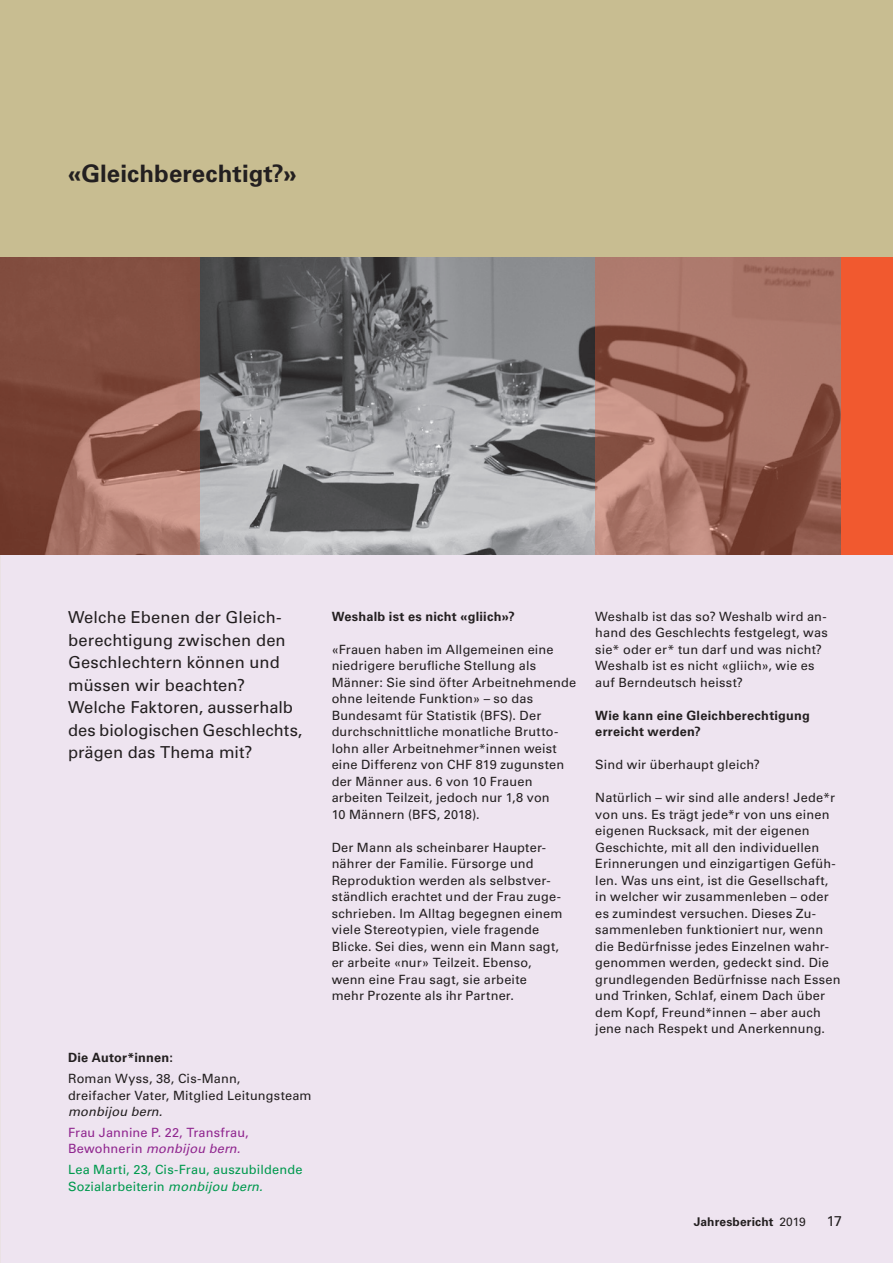
<style>
.page{position:relative;width:893px;height:1263px;background:#fff}
.page>*{position:absolute;margin:0;border:0;box-sizing:border-box;transform-origin:0 0}
.Titel{font:700 24px "Univers LT Std";letter-spacing:.005em;color:#231f20}
.Leadtext{font:16.5px/22.5px "Univers LT Std";letter-spacing:.005em;color:#231f20}
.Lauftext{font:14.25px "Univers LT Std";color:#231f20}
.Lauftext-2{font:12.75px/16.5px "Univers LT Std";letter-spacing:.015em;color:#231f20}
.Zwischentitel{font:700 12.75px/16.5px "Univers LT Std";letter-spacing:.02em;color:#231f20}
.Lauftext-3{font:12.75px/16.5px "Univers LT Std";letter-spacing:.015em;color:#00994e}
.Lauftext-4{font:12.75px/16.5px "Univers LT Std";letter-spacing:.01em;color:#90268f}
.Lauftext-5{font:700 12.75px "Univers LT Std";letter-spacing:.02em;color:#231f20}
.Lauftext-6{font:700 12px "Univers LT Std";letter-spacing:.015em;color:#231f20}
.s1{font-style:italic}
.s2{font-weight:400}
</style>
<div class="page">
<div style="left:0;top:555px;width:893px;height:708px;background:#eee4f0"></div>
<div style="left:0;top:0;width:893px;height:298px;background:#c8bd91"></div>
<img style="left:200px;top:257px;width:395px;height:298px">
<svg style="left:0;top:257px;width:200px;height:298px;background:#8c5749"></svg>
<svg style="left:595px;top:257px;width:247px;height:298px;background:#a06b5e"></svg>
<div style="left:842px;top:257px;width:51px;height:298px;background:#f1592f"></div>
<p class="Titel" style="left:68px;top:160px;width:230px">«Gleichberechtigt?»</p>
<p class="Leadtext" style="left:68px;top:606px;width:219px">Welche Ebenen der Gleich&shy;berechtigung zwischen den<br>Geschlechtern können und müssen wir beachten?</p>
<p class="Leadtext" style="left:68px;top:696px;width:236px">Welche Faktoren, ausserhalb des biologischen Geschlechts, prägen das Thema mit?</p>
<p class="Lauftext-5" style="left:68px;top:1050px;width:106px">Die Autor*innen:</p>
<p class="Lauftext-2" style="left:68px;top:1070px;width:245px">Roman Wyss, 38, Cis-Mann,<br>dreifacher Vater, Mitglied Leitungsteam <span class="s1">monbijou bern.</span></p>
<p class="Lauftext-4" style="left:68px;top:1124px;width:182px">Frau Jannine P. 22, Transfrau,<br>Bewohnerin <span class="s1">monbijou bern.</span></p>
<p class="Lauftext-3" style="left:68px;top:1161px;width:236px">Lea Marti, 23, Cis-Frau, auszubildende<br>Sozialarbeiterin <span class="s1">monbijou bern.</span></p>
<p class="Zwischentitel" style="left:332px;top:608px;width:185px">Weshalb ist es nicht «gliich»?</p>
<p class="Lauftext-2" style="left:332px;top:641px;width:246px">«Frauen haben im Allgemeinen eine niedrigere berufliche Stellung als Männer: Sie sind öfter Arbeitnehmende ohne leitende Funktion» – so das Bundesamt für Statistik (BFS). Der durchschnittliche monatliche Brutto&shy;lohn aller Arbeitnehmer*innen weist eine Differenz von CHF 819 zugunsten der Männer aus. 6 von 10 Frauen arbeiten Teilzeit, jedoch nur 1,8 von<br>10 Männern (BFS, 2018).</p>
<p class="Lauftext-2" style="left:332px;top:839px;width:232px">Der Mann als scheinbarer Haupter&shy;nährer der Familie. Fürsorge und Reproduktion werden als selbstver&shy;ständlich erachtet und der Frau zuge&shy;schrieben. Im Alltag begegnen einem viele Stereotypien, viele fragende Blicke. Sei dies, wenn ein Mann sagt, er arbeite «nur» Teilzeit. Ebenso, wenn eine Frau sagt, sie arbeite mehr Prozente als ihr Partner.</p>
<p class="Lauftext-2" style="left:595px;top:608px;width:234px">Weshalb ist das so? Weshalb wird an&shy;hand des Geschlechts festgelegt, was sie* oder er* tun darf und was nicht?<br>Weshalb ist es nicht «gliich», wie es auf Berndeutsch heisst?</p>
<p class="Zwischentitel" style="left:595px;top:707px;width:216px">Wie kann eine Gleichberechtigung erreicht werden?</p>
<p class="Lauftext-2" style="left:595px;top:756px;width:166px">Sind wir überhaupt gleich?</p>
<p class="Lauftext-2" style="left:595px;top:789px;width:247px">Natürlich – wir sind alle anders! Jede*r von uns. Es trägt jede*r von uns einen eigenen Rucksack, mit der eigenen Geschichte, mit all den individuellen Erinnerungen und einzigartigen Gefüh&shy;len. Was uns eint, ist die Gesellschaft, in welcher wir zusammenleben – oder es zumindest versuchen. Dieses Zu&shy;sammenleben funktioniert nur, wenn die Bedürfnisse jedes Einzelnen wahr&shy;genommen werden, gedeckt sind. Die grundlegenden Bedürfnisse nach Essen und Trinken, Schlaf, einem Dach über dem Kopf, Freund*innen – aber auch jene nach Respekt und Anerkennung.</p>
<p class="Lauftext-6" style="left:694px;top:1214px;width:113px">Jahresbericht <span class="s2">2019</span></p>
<p class="Lauftext" style="left:827px;top:1212px;width:17px">17</p>
</div>
